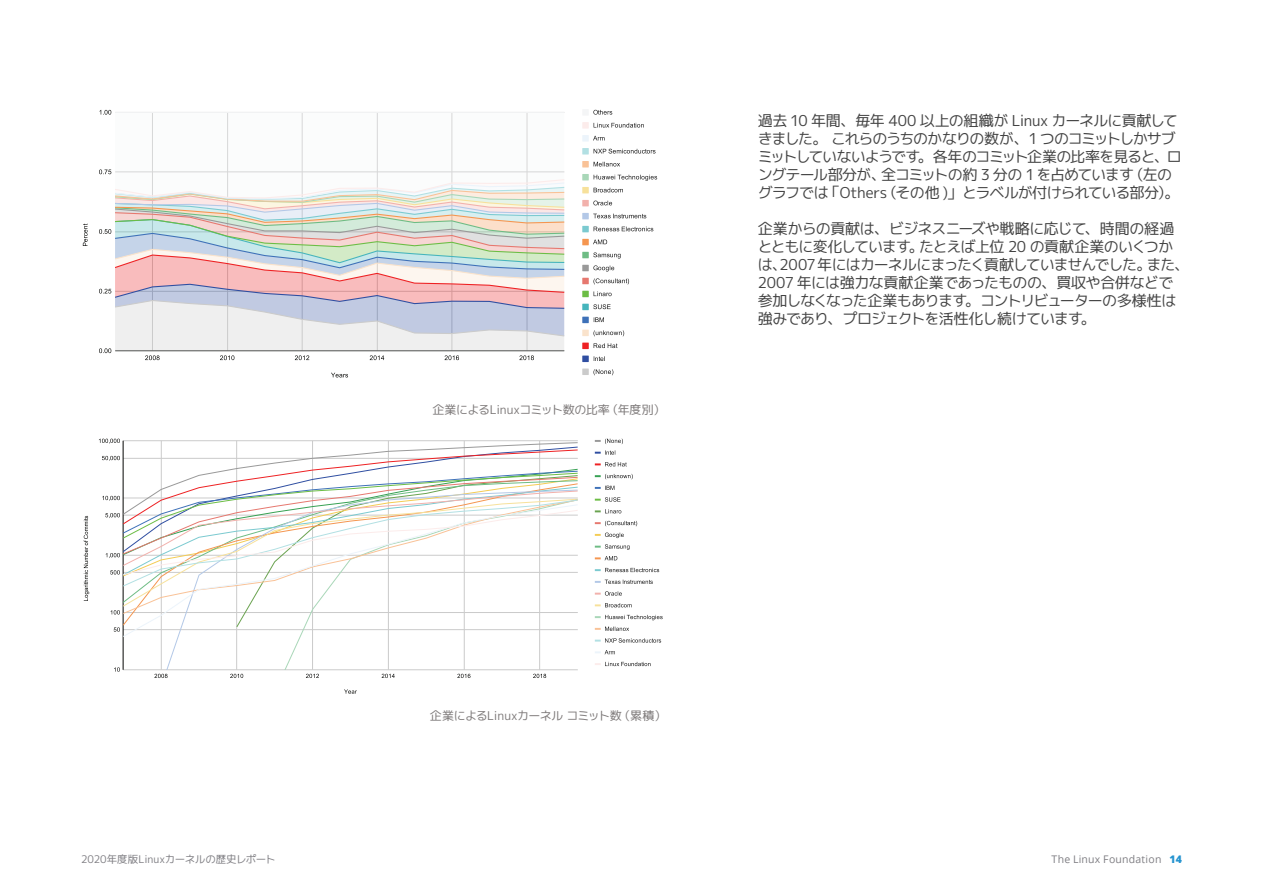
<style>
.page{position:relative;width:1263px;height:893px;background:#fff}
.page>*{position:absolute;margin:0;border:0;box-sizing:border-box;transform-origin:0 0}
.t1{font:15px/18px "mplus 1 c regular";letter-spacing:-.06em;color:#434343}
.t2{font:12px "mplus 1 c regular";letter-spacing:-.035em;color:#7d7979}
.t3{font:10.5px "mplus 1 c regular";letter-spacing:-.015em;color:#7f7e83}
.t4{font:10.5px "Open Sans";letter-spacing:.02em;color:#7f7e83}
.s1{font-weight:800;color:#2493cf}
</style>
<div class="page">
<svg style="left:331px;top:373px;width:17px;height:4px"></svg>
<svg style="left:83px;top:224px;width:5px;height:22px"></svg>
<svg style="left:99px;top:110px;width:465px;height:250px"></svg>
<div style="left:582px;top:109px;width:7px;height:7px;background:#f4f5f6"></div>
<svg style="left:593px;top:110px;width:19px;height:5px"></svg>
<div style="left:582px;top:122px;width:7px;height:7px;background:#fceceb"></div>
<svg style="left:593px;top:123px;width:51px;height:5px"></svg>
<div style="left:582px;top:135px;width:7px;height:7px;background:#ecf4fb"></div>
<svg style="left:593px;top:136px;width:11px;height:4px"></svg>
<div style="left:582px;top:148px;width:7px;height:7px;background:#b2e0e3"></div>
<svg style="left:594px;top:149px;width:61px;height:5px"></svg>
<div style="left:582px;top:161px;width:7px;height:6px;background:#f9c297"></div>
<svg style="left:594px;top:162px;width:26px;height:4px"></svg>
<div style="left:582px;top:174px;width:7px;height:6px;background:#a9d7b8"></div>
<svg style="left:594px;top:175px;width:63px;height:6px"></svg>
<div style="left:582px;top:187px;width:7px;height:6px;background:#f7e19b"></div>
<svg style="left:593px;top:188px;width:30px;height:4px"></svg>
<div style="left:582px;top:200px;width:7px;height:6px;background:#f2b1ac"></div>
<svg style="left:593px;top:201px;width:19px;height:4px"></svg>
<div style="left:582px;top:213px;width:7px;height:6px;background:#b3c8e7"></div>
<svg style="left:593px;top:214px;width:53px;height:4px"></svg>
<div style="left:582px;top:226px;width:7px;height:6px;background:#7bcad0"></div>
<svg style="left:594px;top:227px;width:59px;height:4px"></svg>
<div style="left:582px;top:239px;width:7px;height:6px;background:#f59650"></div>
<svg style="left:593px;top:240px;width:14px;height:4px"></svg>
<div style="left:582px;top:252px;width:7px;height:6px;background:#6ebc84"></div>
<svg style="left:593px;top:252px;width:28px;height:7px"></svg>
<div style="left:582px;top:265px;width:7px;height:6px;background:#999"></div>
<svg style="left:593px;top:265px;width:21px;height:7px"></svg>
<div style="left:582px;top:278px;width:7px;height:6px;background:#e6786f"></div>
<svg style="left:593px;top:278px;width:36px;height:6px"></svg>
<div style="left:582px;top:291px;width:7px;height:6px;background:#6cbd45"></div>
<svg style="left:593px;top:291px;width:19px;height:5px"></svg>
<div style="left:582px;top:304px;width:7px;height:6px;background:#46b5bc"></div>
<svg style="left:593px;top:304px;width:18px;height:5px"></svg>
<div style="left:582px;top:317px;width:7px;height:6px;background:#3e71b8"></div>
<svg style="left:594px;top:317px;width:10px;height:5px"></svg>
<div style="left:582px;top:330px;width:7px;height:6px;background:#fae3cc"></div>
<svg style="left:593px;top:330px;width:31px;height:6px"></svg>
<div style="left:582px;top:343px;width:7px;height:6px;background:#ee2123"></div>
<svg style="left:594px;top:343px;width:23px;height:5px"></svg>
<div style="left:582px;top:356px;width:7px;height:6px;background:#2f4ea1"></div>
<svg style="left:594px;top:356px;width:11px;height:5px"></svg>
<div style="left:582px;top:369px;width:7px;height:6px;background:#cbcbcb"></div>
<svg style="left:593px;top:369px;width:20px;height:6px"></svg>
<svg style="left:160px;top:638px;width:418px;height:32px"></svg>
<svg style="left:123px;top:587px;width:455px;height:51px"></svg>
<svg style="left:344px;top:689px;width:13px;height:5px"></svg>
<svg style="left:84px;top:516px;width:5px;height:85px"></svg>
<svg style="left:114px;top:667px;width:6px;height:5px"></svg>
<svg style="left:114px;top:627px;width:6px;height:5px"></svg>
<svg style="left:111px;top:610px;width:9px;height:4px"></svg>
<svg style="left:99px;top:439px;width:479px;height:148px"></svg>
<svg style="left:154px;top:674px;width:14px;height:4px"></svg>
<svg style="left:230px;top:674px;width:13px;height:4px"></svg>
<svg style="left:306px;top:674px;width:13px;height:4px"></svg>
<svg style="left:382px;top:674px;width:13px;height:4px"></svg>
<svg style="left:457px;top:674px;width:13px;height:4px"></svg>
<svg style="left:533px;top:674px;width:13px;height:4px"></svg>
<svg style="left:595px;top:439px;width:28px;height:5px"></svg>
<svg style="left:595px;top:450px;width:20px;height:5px"></svg>
<svg style="left:595px;top:462px;width:32px;height:4px"></svg>
<svg style="left:595px;top:474px;width:38px;height:5px"></svg>
<svg style="left:595px;top:486px;width:19px;height:4px"></svg>
<svg style="left:595px;top:497px;width:25px;height:5px"></svg>
<svg style="left:595px;top:509px;width:26px;height:4px"></svg>
<svg style="left:595px;top:521px;width:42px;height:5px"></svg>
<svg style="left:595px;top:533px;width:29px;height:5px"></svg>
<svg style="left:595px;top:544px;width:34px;height:6px"></svg>
<svg style="left:595px;top:556px;width:22px;height:4px"></svg>
<svg style="left:595px;top:568px;width:64px;height:4px"></svg>
<svg style="left:595px;top:580px;width:58px;height:4px"></svg>
<svg style="left:595px;top:591px;width:27px;height:5px"></svg>
<svg style="left:595px;top:603px;width:37px;height:4px"></svg>
<svg style="left:595px;top:615px;width:68px;height:5px"></svg>
<svg style="left:595px;top:627px;width:34px;height:4px"></svg>
<svg style="left:595px;top:638px;width:66px;height:5px"></svg>
<svg style="left:595px;top:650px;width:20px;height:4px"></svg>
<svg style="left:595px;top:662px;width:55px;height:4px"></svg>
<p class="t2" style="left:432px;top:401px;width:234px">企業によるLinuxコミット数の比率（年度別）</p>
<p class="t1" style="left:758px;top:112px;width:426px">過去 10 年間、毎年 400 以上の組織が Linux カーネルに貢献してきました。 これらのうちのかなりの数が、1 つのコミットしかサブミットしていないようです。各年のコミット企業の比率を見ると、ロングテール部分が、全コミットの約 3 分の 1 を占めています（左のグラフでは「Others（その他 )」とラベルが付けられている部分）。</p>
<p class="t1" style="left:758px;top:220px;width:433px">企業からの貢献は、ビジネスニーズや戦略に応じて、時間の経過とともに変化しています。たとえば上位 20 の貢献企業のいくつかは、2007 年にはカーネルにまったく貢献していませんでした。また、2007 年には強力な貢献企業であったものの、買収や合併などで参加しなくなった企業もあります。コントリビューターの多様性は強みであり、プロジェクトを活性化し続けています。</p>
<p class="t2" style="left:430px;top:707px;width:238px">企業によるLinuxカーネル コミット数（累積）</p>
<p class="t3" style="left:81px;top:852px;width:196px">2020年度版Linuxカーネルの歴史レポート</p>
<p class="t4" style="left:1051px;top:852px;width:132px">The Linux Foundation <span class="s1">14</span></p>
</div>
